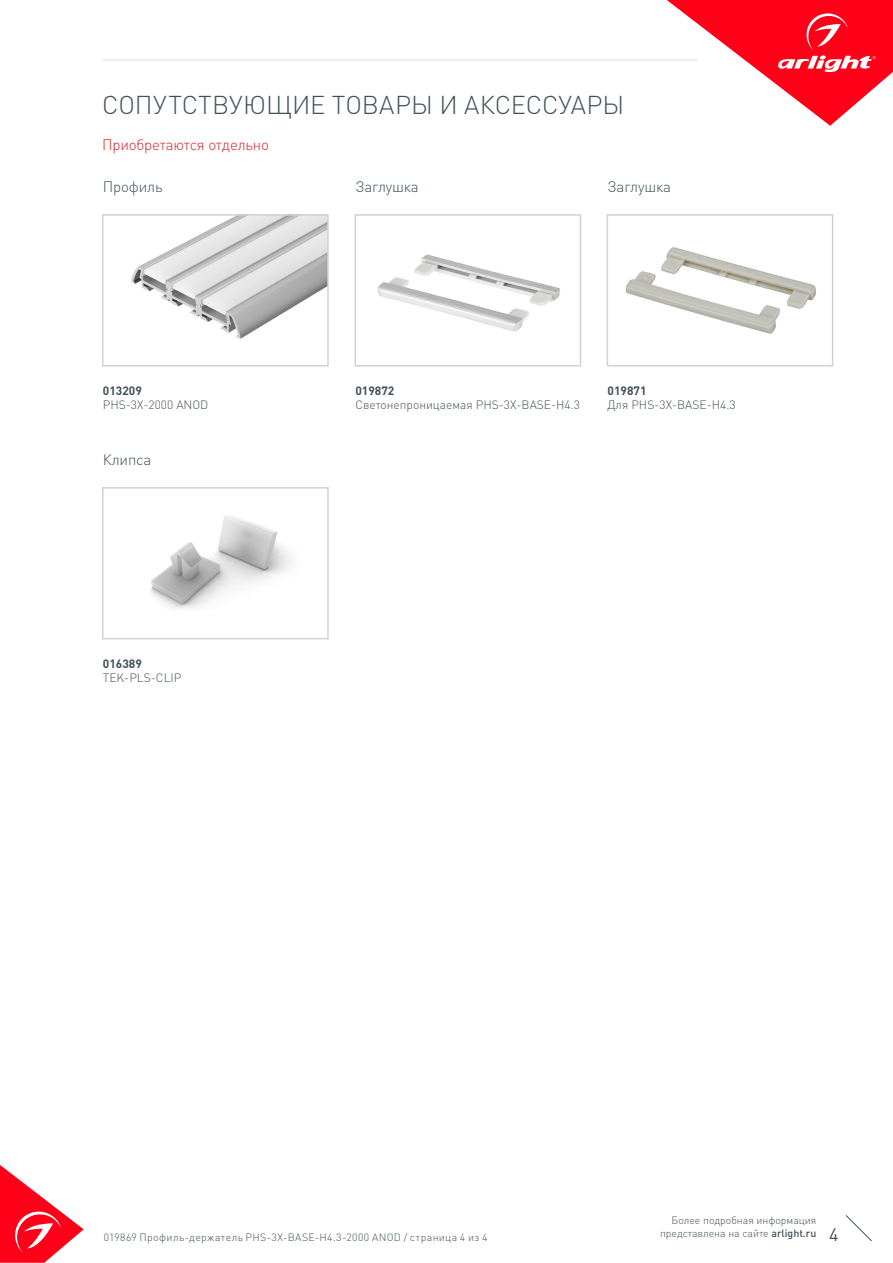
<style>
.page{position:relative;width:893px;height:1263px;background:#fff}
.page>*{position:absolute;margin:0;border:0;box-sizing:border-box;transform-origin:0 0}
.t1{font:300 25.5px "DIN Pro";color:#425159}
.t2{font:18px "DIN Pro";color:#425159}
.t3{font:300 15px "DIN Pro";letter-spacing:-.01em;color:#425159}
.t4{font:300 15px "DIN Pro";letter-spacing:-.01em;color:#d5262a}
.t5{font:300 12px "DIN Pro";color:#425159}
.t6{font:700 12px "DIN Pro";color:#425159}
.t7{font:300 10.5px "DIN Pro";letter-spacing:.035em;color:#425159}
.t8{font:300 10.5px "DIN Pro";color:#425159}
.s1{font-weight:500}
</style>
<div class="page">
<svg style="left:0;top:1165px;width:84px;height:98px"></svg>
<svg style="left:845px;top:1215px;width:27px;height:26px"></svg>
<svg style="left:667px;top:0;width:226px;height:126px"></svg>
<hr style="left:102px;top:60px;width:595px;height:1px;background:#dcdddf">
<img style="left:131px;top:217px;width:195px;height:122px">
<div style="left:102px;top:214px;width:227px;height:152px;border:2px solid #d1d2d4"></div>
<img style="left:150px;top:516px;width:142px;height:93px">
<div style="left:102px;top:487px;width:227px;height:152px;border:2px solid #d1d2d4"></div>
<img style="left:378px;top:254px;width:182px;height:78px">
<div style="left:355px;top:214px;width:226px;height:152px;border:2px solid #d1d2d4"></div>
<img style="left:625px;top:247px;width:191px;height:87px">
<div style="left:607px;top:214px;width:226px;height:152px;border:2px solid #d1d2d4"></div>
<p class="t1" style="left:102px;top:87px;width:524px">СОПУТСТВУЮЩИЕ ТОВАРЫ И АКСЕССУАРЫ</p>
<p class="t4" style="left:102px;top:134px;width:168px">Приобретаются отдельно</p>
<p class="t3" style="left:103px;top:177px;width:61px">Профиль</p>
<p class="t3" style="left:355px;top:177px;width:65px">Заглушка</p>
<p class="t3" style="left:607px;top:177px;width:65px">Заглушка</p>
<p class="t6" style="left:103px;top:382px;width:41px">013209</p>
<p class="t5" style="left:103px;top:397px;width:107px">PHS-3X-2000 ANOD</p>
<p class="t3" style="left:103px;top:450px;width:50px">Клипса</p>
<p class="t6" style="left:103px;top:655px;width:41px">016389</p>
<p class="t5" style="left:103px;top:669px;width:80px">TEK-PLS-CLIP</p>
<p class="t6" style="left:355px;top:382px;width:41px">019872</p>
<p class="t5" style="left:355px;top:397px;width:226px">Светонепроницаемая PHS-3X-BASE-H4.3</p>
<p class="t6" style="left:607px;top:382px;width:41px">019871</p>
<p class="t5" style="left:607px;top:397px;width:130px">Для PHS-3X-BASE-H4.3</p>
<p class="t8" style="left:672px;top:1213px;width:146px">Более подробная информация</p>
<p class="t8" style="left:660px;top:1226px;width:158px">представлена на сайте <span class="s1">arlight.ru</span></p>
<p class="t7" style="left:104px;top:1230px;width:385px">019869 Профиль-держатель PHS-3X-BASE-H4.3-2000 ANOD / страница 4 из 4</p>
<h2 class="t2" style="left:829px;top:1222px;width:11px">4</h2>
</div>
